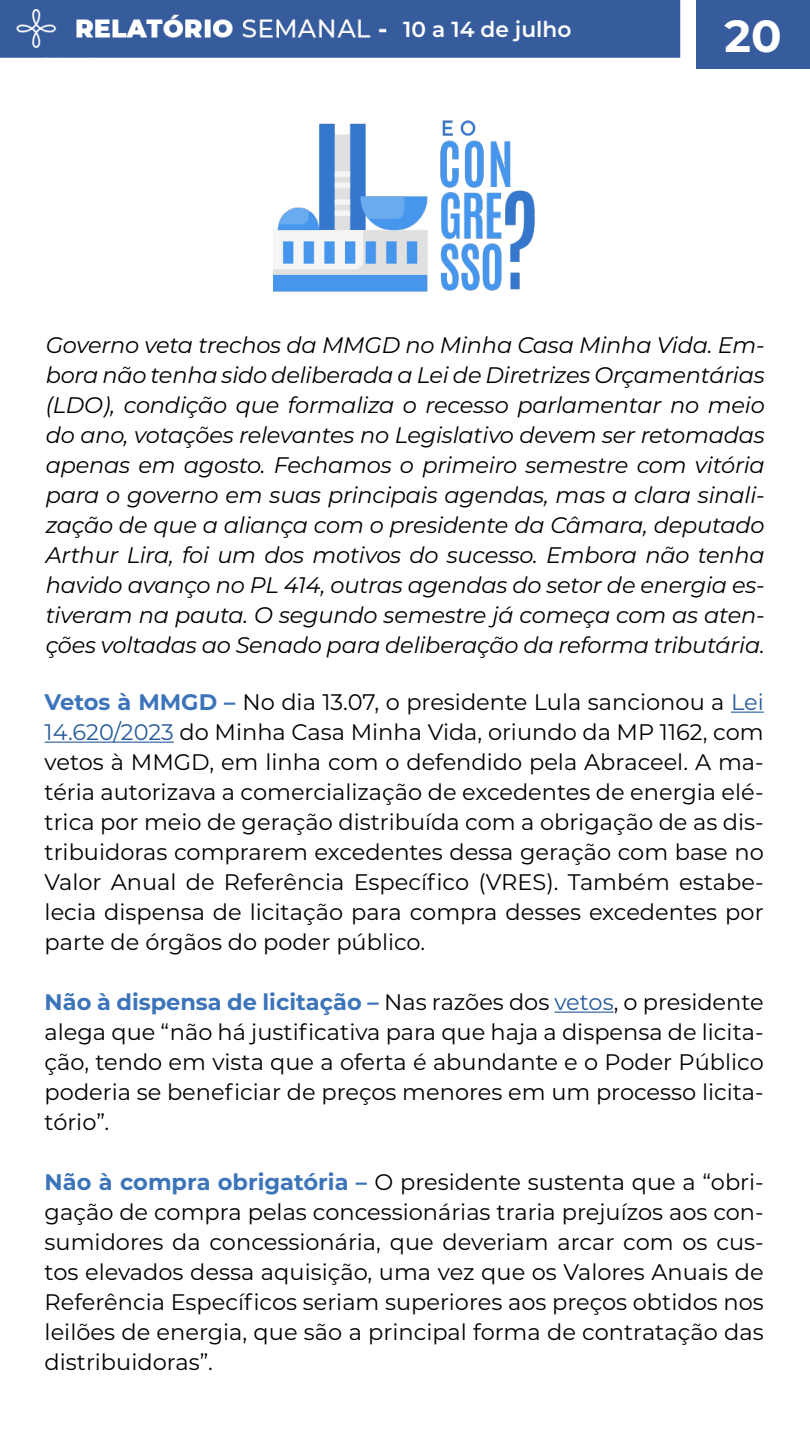
<style>
.page{position:relative;width:810px;height:1440px;background:#fff}
.page>*{position:absolute;margin:0;border:0;box-sizing:border-box;transform-origin:0 0}
.t1{font:700 45px "Montserrat";color:#fff}
.t2{font:22.5px/30px "Montserrat";color:#000;text-align:justify}
.t3{font:italic 22.5px/30px "Montserrat";letter-spacing:-.01em;color:#000;text-align:justify}
.t4{font:600 21.75px "Montserrat";color:#fff}
.s1{font-weight:700;color:#3c74ba}
.s2{color:#275b9b}
</style>
<div class="page">
<img style="left:0;top:0;width:810px;height:1012px">
<hr style="left:731px;top:712px;width:33px;height:1px;background:#275b9b">
<hr style="left:45px;top:742px;width:129px;height:1px;background:#275b9b">
<hr style="left:554px;top:1012px;width:60px;height:1px;background:#275b9b">
<img style="left:255px;top:91px;width:300px;height:219px">
<p class="t4" style="left:403px;top:14px;width:170px">10 a 14 de julho</p>
<h1 class="t1" style="left:725px;top:4px;width:59px">20</h1>
<p class="t3" style="left:46px;top:330px;width:721px">Governo veta trechos da MMGD no Minha Casa Minha Vida. Em&shy;bora não tenha sido deliberada a Lei de Diretrizes Orçamentárias (LDO), condição que formaliza o recesso parlamentar no meio do ano, votações relevantes no Legislativo devem ser retomadas apenas em agosto. Fechamos o primeiro semestre com vitória para o governo em suas principais agendas, mas a clara sinali&shy;zação de que a aliança com o presidente da Câmara, deputado Arthur Lira, foi um dos motivos do sucesso. Embora não tenha havido avanço no PL 414, outras agendas do setor de energia es&shy;tiveram na pauta. O segundo semestre já começa com as aten&shy;ções voltadas ao Senado para deliberação da reforma tributária.</p>
<p class="t2" style="left:45px;top:686px;width:721px"><span class="s1">Vetos à MMGD –</span> No dia 13.07, o presidente Lula sancionou a <span class="s2">Lei 14.620/2023</span> do Minha Casa Minha Vida, oriundo da MP 1162, com vetos à MMGD, em linha com o defendido pela Abraceel. A ma&shy;téria autorizava a comercialização de excedentes de energia elé&shy;trica por meio de geração distribuída com a obrigação de as dis&shy;tribuidoras comprarem excedentes dessa geração com base no Valor Anual de Referência Específico (VRES). Também estabe&shy;lecia dispensa de licitação para compra desses excedentes por parte de órgãos do poder público.</p>
<p class="t2" style="left:45px;top:986px;width:721px"><span class="s1">Não à dispensa de licitação –</span> Nas razões dos <span class="s2">vetos</span>, o presidente alega que “não há justificativa para que haja a dispensa de licita&shy;ção, tendo em vista que a oferta é abundante e o Poder Público poderia se beneficiar de preços menores em um processo licita&shy;tório”.</p>
<p class="t2" style="left:45px;top:1166px;width:721px"><span class="s1">Não à compra obrigatória –</span> O presidente sustenta que a “obri&shy;gação de compra pelas concessionárias traria prejuízos aos con&shy;sumidores da concessionária, que deveriam arcar com os cus&shy;tos elevados dessa aquisição, uma vez que os Valores Anuais de Referência Específicos seriam superiores aos preços obtidos nos leilões de energia, que são a principal forma de contratação das distribuidoras”.</p>
</div>
